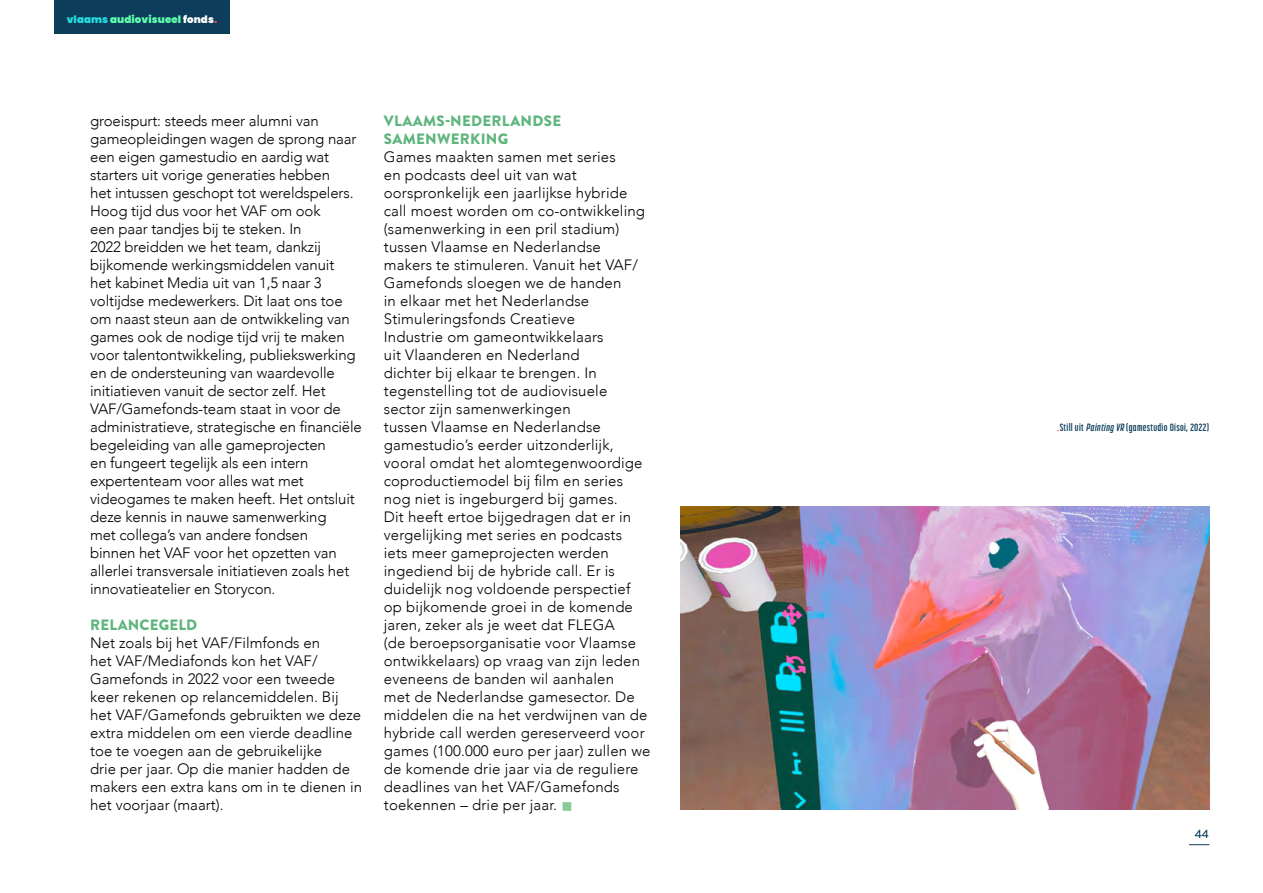
<style>
.page{position:relative;width:1263px;height:893px;background:#fff}
.page>*{position:absolute;margin:0;border:0;box-sizing:border-box;transform-origin:0 0}
.t1{font:300 15px/18px "Avenir";color:#000}
.t2{font:900 15px/18px "Brandon Grotesque";letter-spacing:.02em;color:#5eb57d}
.t3{font:500 12px "Brandon Grotesque";color:#0c3e5b}
.t4{font:700 10.5px "Korolev Compressed";letter-spacing:.03em;color:#0c3e5b}
.t5{font:900 10.2px "Poppins";letter-spacing:.01em;color:#62ffad}
.s1{color:#25ddde}
.s2{color:#fff}
.s3{color:#f93b6a}
.s4{color:#88cb99}
.s5{font-style:italic}
</style>
<div class="page">
<svg style="left:1189px;top:844px;width:20px;height:1px"></svg>
<div style="left:54px;top:0;width:176px;height:34px;background:#0c3e5b"></div>
<img style="left:680px;top:506px;width:529px;height:304px">
<p class="t5" style="left:67px;top:14px;width:152px"><span class="s1">vlaams</span> audiovisueel <span class="s2">fonds</span><span class="s3">.</span></p>
<p class="t1" style="left:90px;top:112px;width:273px">groeispurt: steeds meer alumni van gameopleidingen wagen de sprong naar een eigen gamestudio en aardig wat starters uit vorige generaties hebben<br>het intussen geschopt tot wereldspelers.<br>Hoog tijd dus voor het VAF om ook<br>een paar tandjes bij te steken. In<br>2022 breidden we het team, dankzij bijkomende werkingsmiddelen vanuit<br>het kabinet Media uit van 1,5 naar 3 voltijdse medewerkers. Dit laat ons toe om naast steun aan de ontwikkeling van games ook de nodige tijd vrij te maken voor talentontwikkeling, publiekswerking en de ondersteuning van waardevolle initiatieven vanuit de sector zelf. Het VAF/Gamefonds-team staat in voor de administratieve, strategische en financiële begeleiding van alle gameprojecten<br>en fungeert tegelijk als een intern expertenteam voor alles wat met videogames te maken heeft. Het ontsluit deze kennis in nauwe samenwerking<br>met collega’s van andere fondsen<br>binnen het VAF voor het opzetten van allerlei transversale initiatieven zoals het innovatieatelier en Storycon.</p>
<p class="t2" style="left:90px;top:616px;width:108px">RELANCEGELD</p>
<p class="t1" style="left:90px;top:634px;width:273px">Net zoals bij het VAF/Filmfonds en<br>het VAF/Mediafonds kon het VAF/ Gamefonds in 2022 voor een tweede keer rekenen op relancemiddelen. Bij het VAF/Gamefonds gebruikten we deze extra middelen om een vierde deadline toe te voegen aan de gebruikelijke<br>drie per jaar. Op die manier hadden de makers een extra kans om in te dienen in het voorjaar (maart).</p>
<p class="t2" style="left:384px;top:112px;width:179px">VLAAMS-NEDERLANDSE<br>SAMENWERKING</p>
<p class="t1" style="left:384px;top:148px;width:268px">Games maakten samen met series<br>en podcasts deel uit van wat oorspronkelijk een jaarlijkse hybride call moest worden om co-ontwikkeling (samenwerking in een pril stadium) tussen Vlaamse en Nederlandse makers te stimuleren. Vanuit het VAF/ Gamefonds sloegen we de handen<br>in elkaar met het Nederlandse Stimuleringsfonds Creatieve<br>Industrie om gameontwikkelaars<br>uit Vlaanderen en Nederland<br>dichter bij elkaar te brengen. In tegenstelling tot de audiovisuele sector zijn samenwerkingen<br>tussen Vlaamse en Nederlandse gamestudio’s eerder uitzonderlijk, vooral omdat het alomtegenwoordige coproductiemodel bij film en series nog niet is ingeburgerd bij games.<br>Dit heeft ertoe bijgedragen dat er in vergelijking met series en podcasts<br>iets meer gameprojecten werden ingediend bij de hybride call. Er is duidelijk nog voldoende perspectief op bijkomende groei in de komende jaren, zeker als je weet dat FLEGA<br>(de beroepsorganisatie voor Vlaamse ontwikkelaars) op vraag van zijn leden eveneens de banden wil aanhalen<br>met de Nederlandse gamesector. De middelen die na het verdwijnen van de hybride call werden gereserveerd voor games (100.000 euro per jaar) zullen we de komende drie jaar via de reguliere deadlines van het VAF/Gamefonds toekennen – drie per jaar. <span class="s4">■</span></p>
<p class="t4" style="left:1057px;top:421px;width:154px"><span class="s3">-</span>Still uit <span class="s5">Painting VR</span> (gamestudio Oisoi, 2022)</p>
<p class="t3" style="left:1195px;top:826px;width:16px">44</p>
</div>
